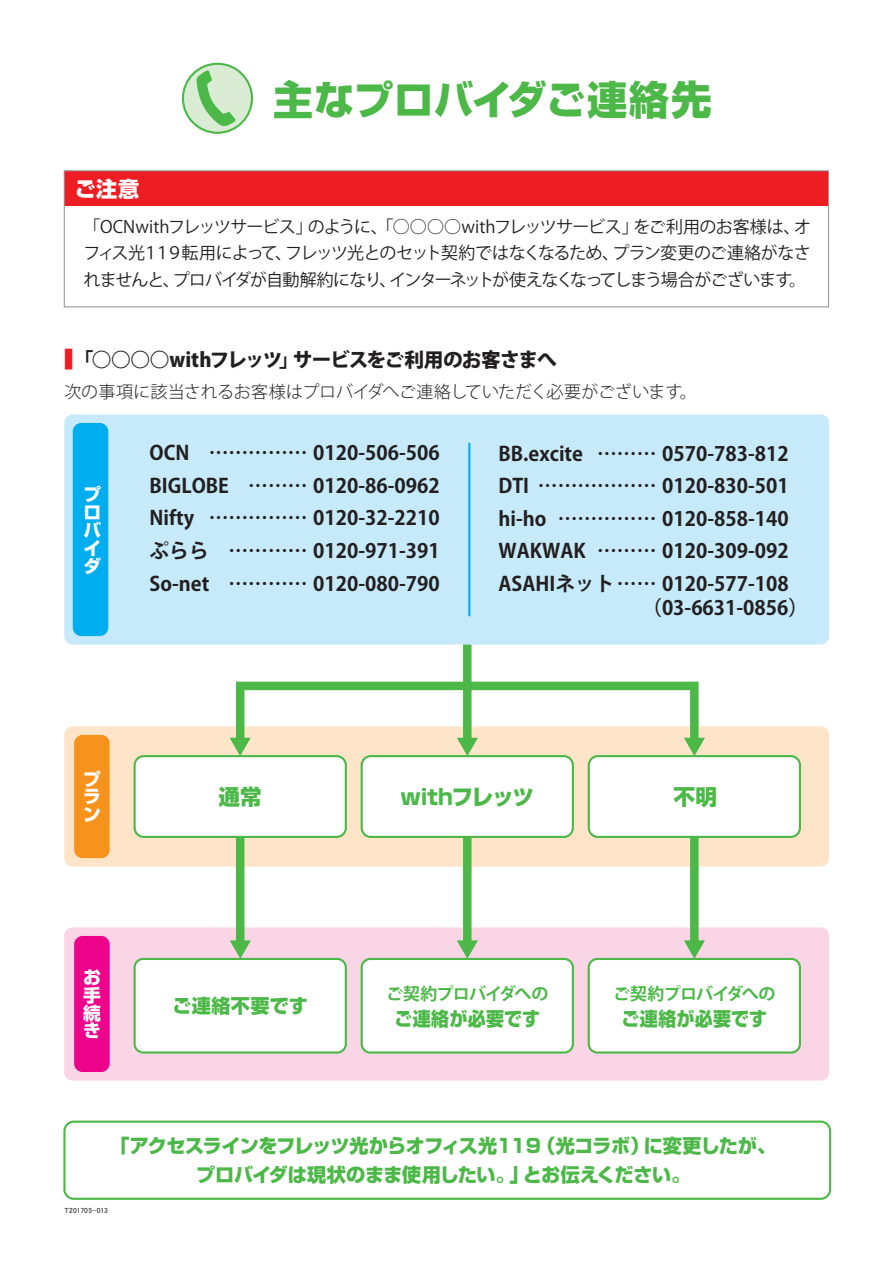
<style>
.page{position:relative;width:893px;height:1263px;background:#fff}
.page>*{position:absolute;margin:0;border:0;box-sizing:border-box;transform-origin:0 0}
.t1{font:800 39.9px "Shin Go Pro";color:#4cb848}
.t2{font:800 21.6px "Shin Go Pro";letter-spacing:-.045em;color:#4cb848}
.t3{font:800 21.6px "Shin Go Pro";letter-spacing:-.01em;color:#4cb848}
.t4{font:800 21.3px "Shin Go Pro";color:#fff}
.t5{font:700 19.8px/32.5px "Koz Go Pro";color:#231f20;text-align:justify}
.t6{font:800 19.8px "Koz Go Pro";letter-spacing:-.045em;color:#231f20}
.t7{font:800 19.2px/29.4px "Shin Go Pro";letter-spacing:-.035em;color:#4cb848;text-align:center}
.t8{font:800 19.2px "Shin Go Pro";letter-spacing:.01em;color:#4cb848;scale:.94 1}
.t9{font:800 19.2px "Shin Go Pro";letter-spacing:.01em;color:#4cb848}
.t10{font:800 17.7px/17.7px "Shin Go Pro";color:#fff;text-align:justify}
.t11{font:16.95px/26.5px "Koz Go Pro";letter-spacing:-.075em;color:#231f20;text-align:justify}
.t12{font:300 16.95px "Koz Go Pro";letter-spacing:-.01em;color:#231f20}
.t13{font:700 16.95px "Koz Go Pro";letter-spacing:-.045em;color:#4cb848}
.t14{font:7.5px "MS P Gothic";letter-spacing:.02em;color:#231f20}
.s1{font-size:26.1px;color:#ee1d23}
</style>
<div class="page">
<div style="left:64px;top:726px;width:765px;height:141px;background:#fee5ca;border-radius:9px"></div>
<div style="left:64px;top:171px;width:764px;height:34px;background:#ee1d23"></div>
<div style="left:63px;top:1120px;width:768px;height:80px;border:2px solid #4cb848;border-radius:9px"></div>
<div style="left:64px;top:170px;width:765px;height:137px;border:1px solid #939598"></div>
<div style="left:74px;top:735px;width:36px;height:123px;background:#f7931d;border-radius:9px"></div>
<div style="left:64px;top:927px;width:765px;height:153px;background:#fad5e5;border-radius:9px"></div>
<div style="left:74px;top:936px;width:36px;height:136px;background:#ed028c;border-radius:9px"></div>
<div style="left:135px;top:756px;width:211px;height:81px;background:#fff;border-radius:9px"></div>
<div style="left:134px;top:755px;width:213px;height:83px;border:2px solid #4cb848;border-radius:9px"></div>
<div style="left:362px;top:756px;width:211px;height:81px;background:#fff;border-radius:9px"></div>
<div style="left:361px;top:755px;width:213px;height:83px;border:2px solid #4cb848;border-radius:9px"></div>
<div style="left:135px;top:959px;width:211px;height:93px;background:#fff;border-radius:9px"></div>
<div style="left:134px;top:958px;width:213px;height:95px;border:2px solid #4cb848;border-radius:9px"></div>
<div style="left:362px;top:959px;width:211px;height:93px;background:#fff;border-radius:9px"></div>
<div style="left:361px;top:958px;width:213px;height:95px;border:2px solid #4cb848;border-radius:9px"></div>
<div style="left:589px;top:959px;width:211px;height:93px;background:#fff;border-radius:9px"></div>
<div style="left:588px;top:958px;width:213px;height:95px;border:2px solid #4cb848;border-radius:9px"></div>
<div style="left:589px;top:756px;width:211px;height:81px;background:#fff;border-radius:9px"></div>
<div style="left:588px;top:755px;width:213px;height:83px;border:2px solid #4cb848;border-radius:9px"></div>
<div style="left:463px;top:641px;width:9px;height:100px;background:#4cb848"></div>
<svg style="left:457px;top:745px;width:21px;height:11px"></svg>
<div style="left:463px;top:837px;width:9px;height:106px;background:#4cb848"></div>
<svg style="left:457px;top:940px;width:21px;height:19px"></svg>
<div style="left:690px;top:837px;width:9px;height:106px;background:#4cb848"></div>
<svg style="left:684px;top:940px;width:21px;height:19px"></svg>
<div style="left:236px;top:837px;width:8px;height:106px;background:#4cb848"></div>
<svg style="left:230px;top:940px;width:21px;height:19px"></svg>
<div style="left:236px;top:682px;width:463px;height:63px;border:9px solid #4cb848"></div>
<svg style="left:230px;top:738px;width:21px;height:18px"></svg>
<svg style="left:684px;top:738px;width:21px;height:18px"></svg>
<div style="left:64px;top:414px;width:765px;height:231px;background:#c6eafa;border-radius:9px"></div>
<div style="left:73px;top:423px;width:35px;height:213px;background:#00aeef;border-radius:9px"></div>
<div style="left:183px;top:64px;width:69px;height:69px;background:#daecd4;border-radius:50%"></div>
<div style="left:182px;top:63px;width:71px;height:71px;border:2px solid #4cb848;border-radius:50%"></div>
<svg style="left:196px;top:70px;width:40px;height:56px"></svg>
<hr style="left:468px;top:443px;width:2px;height:173px;background:#00aeef">
<p class="t4" style="left:75px;top:172px;width:66px">ご注意</p>
<h1 class="t1" style="left:273px;top:68px;width:440px">主なプロバイダご連絡先</h1>
<p class="t11" style="left:84px;top:213px;width:729px">「OCNwithフレッツサービス」のように、「○○○○withフレッツサービス」をご利用のお客様は、オフィス光１１９転用によって、フレッツ光とのセット契約ではなくなるため、プラン変更のご連絡がなされませんと、プロバイダが自動解約になり、インターネットが使えなくなってしまう場合がございます。</p>
<p class="t6" style="left:64px;top:347px;width:494px"><span class="s1">■</span>「○○○○withフレッツ」サービスをご利用のお客さまへ</p>
<p class="t12" style="left:64px;top:380px;width:634px">次の事項に該当されるお客様はプロバイダへご連絡していただく必要がございます。</p>
<p class="t10" style="left:84px;top:484px;width:19px">プロバイダ</p>
<p class="t5" style="left:150px;top:438px;width:292px">OCN …………… 0120-506-506<br>BIGLOBE ……… 0120-86-0962<br>Nifty …………… 0120-32-2210ぷらら ………… 0120-971-391<br>So-net ………… 0120-080-790</p>
<p class="t5" style="left:498px;top:438px;width:292px">BB.excite ……… 0570-783-812<br>DTI ……………… 0120-830-501 hi-ho …………… 0120-858-140<br>WAKWAK ……… 0120-309-092<br>ASAHIネット…… 0120-577-108</p>
<p class="t5" style="left:498px;top:593px;width:311px">　　　　　　　（03-6631-0856）</p>
<p class="t10" style="left:83px;top:768px;width:19px">プラン</p>
<p class="t3" style="left:219px;top:779px;width:45px">通常</p>
<p class="t2" style="left:400px;top:779px;width:135px">withフレッツ</p>
<p class="t3" style="left:673px;top:779px;width:45px">不明</p>
<p class="t10" style="left:83px;top:967px;width:19px">お手続き</p>
<p class="t9" style="left:172px;top:990px;width:137px">ご連絡不要です</p>
<p class="t13" style="left:386px;top:982px;width:164px">ご契約プロバイダへの</p>
<p class="t8" style="left:394px;top:1004px;width:156px">ご連絡が必要です</p>
<p class="t13" style="left:613px;top:982px;width:164px">ご契約プロバイダへの</p>
<p class="t8" style="left:622px;top:1004px;width:156px">ご連絡が必要です</p>
<p class="t14" style="left:64px;top:1206px;width:45px">T201705-013</p>
<p class="t7" style="left:111px;top:1128px;width:667px">「アクセスラインをフレッツ光からオフィス光１１９（光コラボ）に変更したが、プロバイダは現状のまま使用したい。」とお伝えください。</p>
</div>
